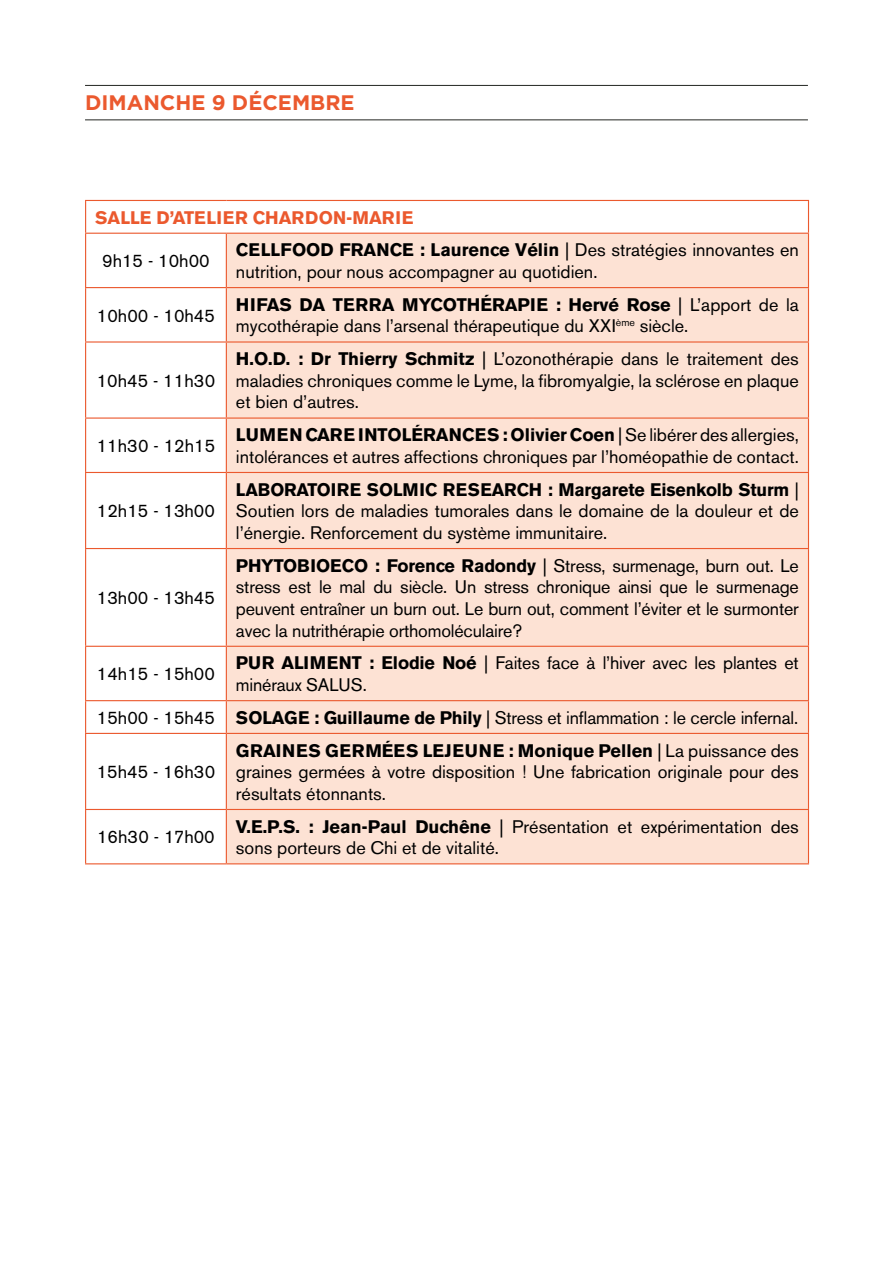
<style>
.page{position:relative;width:893px;height:1263px;background:#fff}
.page>*{position:absolute;margin:0;border:0;box-sizing:border-box;transform-origin:0 0}
.t1{font:700 21px "Gotham";color:#eb592e}
.t2{font:18px/21.6px "Akzidenz Grotesk BE";color:#000}
.t3{font:700 18px "Akzidenz Grotesk BE";color:#eb592e}
.s1{font-weight:700}
</style>
<div class="page">
<hr style="left:85px;top:85px;width:723px;height:1px;background:#232622">
<hr style="left:85px;top:119px;width:723px;height:1px;background:#232622">
<svg style="left:86px;top:201px;width:722px;height:662px"></svg>
<div style="left:227px;top:234px;width:581px;height:629px;background:#fde2d4"></div>
<hr style="left:226px;top:287px;width:583px;height:1px;background:#eb592e">
<hr style="left:226px;top:341px;width:583px;height:2px;background:#eb592e">
<hr style="left:226px;top:417px;width:583px;height:2px;background:#eb592e">
<hr style="left:226px;top:472px;width:583px;height:1px;background:#eb592e">
<hr style="left:226px;top:548px;width:583px;height:1px;background:#eb592e">
<hr style="left:226px;top:646px;width:583px;height:1px;background:#eb592e">
<hr style="left:226px;top:700px;width:583px;height:1px;background:#eb592e">
<hr style="left:226px;top:733px;width:583px;height:1px;background:#eb592e">
<hr style="left:226px;top:809px;width:583px;height:1px;background:#eb592e">
<hr style="left:226px;top:863px;width:583px;height:1px;background:#eb592e">
<hr style="left:85px;top:200px;width:141px;height:1px;background:#eb592e">
<hr style="left:85px;top:201px;width:1px;height:32px;background:#eb592e">
<hr style="left:226px;top:200px;width:583px;height:1px;background:#eb592e">
<hr style="left:808px;top:201px;width:1px;height:32px;background:#eb592e">
<hr style="left:85px;top:233px;width:141px;height:1px;background:#eb592e">
<hr style="left:85px;top:234px;width:1px;height:53px;background:#eb592e">
<hr style="left:226px;top:233px;width:583px;height:1px;background:#eb592e">
<hr style="left:226px;top:234px;width:1px;height:53px;background:#eb592e">
<hr style="left:808px;top:234px;width:1px;height:53px;background:#eb592e">
<hr style="left:808px;top:288px;width:1px;height:53px;background:#eb592e">
<hr style="left:808px;top:343px;width:1px;height:74px;background:#eb592e">
<hr style="left:808px;top:419px;width:1px;height:53px;background:#eb592e">
<hr style="left:808px;top:473px;width:1px;height:75px;background:#eb592e">
<hr style="left:226px;top:549px;width:1px;height:97px;background:#eb592e">
<hr style="left:808px;top:549px;width:1px;height:97px;background:#eb592e">
<hr style="left:226px;top:647px;width:1px;height:53px;background:#eb592e">
<hr style="left:808px;top:647px;width:1px;height:53px;background:#eb592e">
<hr style="left:808px;top:701px;width:1px;height:32px;background:#eb592e">
<hr style="left:808px;top:734px;width:1px;height:75px;background:#eb592e">
<hr style="left:808px;top:810px;width:1px;height:53px;background:#eb592e">
<hr style="left:85px;top:287px;width:141px;height:1px;background:#eb592e">
<hr style="left:85px;top:288px;width:1px;height:53px;background:#eb592e">
<hr style="left:226px;top:288px;width:1px;height:53px;background:#eb592e">
<hr style="left:85px;top:341px;width:141px;height:2px;background:#eb592e">
<hr style="left:85px;top:343px;width:1px;height:74px;background:#eb592e">
<hr style="left:226px;top:343px;width:1px;height:74px;background:#eb592e">
<hr style="left:85px;top:417px;width:141px;height:2px;background:#eb592e">
<hr style="left:85px;top:419px;width:1px;height:53px;background:#eb592e">
<hr style="left:226px;top:419px;width:1px;height:53px;background:#eb592e">
<hr style="left:85px;top:472px;width:141px;height:1px;background:#eb592e">
<hr style="left:85px;top:473px;width:1px;height:75px;background:#eb592e">
<hr style="left:226px;top:473px;width:1px;height:75px;background:#eb592e">
<hr style="left:85px;top:548px;width:141px;height:1px;background:#eb592e">
<hr style="left:85px;top:549px;width:1px;height:97px;background:#eb592e">
<hr style="left:85px;top:646px;width:141px;height:1px;background:#eb592e">
<hr style="left:85px;top:647px;width:1px;height:53px;background:#eb592e">
<hr style="left:85px;top:700px;width:141px;height:1px;background:#eb592e">
<hr style="left:85px;top:701px;width:1px;height:32px;background:#eb592e">
<hr style="left:226px;top:701px;width:1px;height:32px;background:#eb592e">
<hr style="left:85px;top:733px;width:141px;height:1px;background:#eb592e">
<hr style="left:85px;top:734px;width:1px;height:75px;background:#eb592e">
<hr style="left:226px;top:734px;width:1px;height:75px;background:#eb592e">
<hr style="left:85px;top:809px;width:141px;height:1px;background:#eb592e">
<hr style="left:85px;top:810px;width:1px;height:53px;background:#eb592e">
<hr style="left:226px;top:810px;width:1px;height:53px;background:#eb592e">
<hr style="left:85px;top:863px;width:141px;height:1px;background:#eb592e">
<p class="t1" style="left:85px;top:90px;width:271px">DIMANCHE 9 DÉCEMBRE</p>
<p class="t3" style="left:95px;top:207px;width:320px">SALLE D’ATELIER CHARDON-MARIE</p>
<p class="t2" style="left:102px;top:250px;width:109px">9h15 - 10h00</p>
<p class="t2" style="left:236px;top:239px;width:564px"><span class="s1">CELLFOOD FRANCE : Laurence Vélin</span> | Des stratégies innovantes en nutrition, pour nous accompagner au quotidien.</p>
<p class="t2" style="left:97px;top:304px;width:120px">10h00 - 10h45</p>
<p class="t2" style="left:236px;top:294px;width:564px"><span class="s1">HIFAS DA TERRA MYCOTHÉRAPIE : Hervé Rose</span> | L’apport de la mycothérapie dans l’arsenal thérapeutique du XXI<sup>ème</sup> siècle.</p>
<p class="t2" style="left:97px;top:370px;width:120px">10h45 - 11h30</p>
<p class="t2" style="left:97px;top:435px;width:120px">11h30 - 12h15</p>
<p class="t2" style="left:97px;top:500px;width:120px">12h15 - 13h00</p>
<p class="t2" style="left:97px;top:587px;width:120px">13h00 - 13h45</p>
<p class="t2" style="left:236px;top:348px;width:564px;text-align:justify"><span class="s1">H.O.D. : Dr Thierry Schmitz</span> | L’ozonothérapie dans le traitement des maladies chroniques comme le Lyme, la fibromyalgie, la sclérose en plaque et bien d’autres.</p>
<p class="t2" style="left:236px;top:424px;width:564px"><span class="s1">LUMEN CARE INTOLÉRANCES : Olivier Coen</span> | Se libérer des allergies, intolérances et autres affections chroniques par l’homéopathie de contact.</p>
<p class="t2" style="left:236px;top:479px;width:564px;text-align:justify"><span class="s1">LABORATOIRE SOLMIC RESEARCH : Margarete Eisenkolb Sturm</span> | Soutien lors de maladies tumorales dans le domaine de la douleur et de l’énergie. Renforcement du système immunitaire.</p>
<p class="t2" style="left:236px;top:555px;width:564px;text-align:justify"><span class="s1">PHYTOBIOECO : Forence Radondy</span> | Stress, surmenage, burn out. Le stress est le mal du siècle. Un stress chronique ainsi que le surmenage peuvent entraîner un burn out. Le burn out, comment l’éviter et le surmonter avec la nutrithérapie orthomoléculaire?</p>
<p class="t2" style="left:97px;top:663px;width:120px">14h15 - 15h00</p>
<p class="t2" style="left:236px;top:652px;width:564px"><span class="s1">PUR ALIMENT : Elodie Noé</span> | Faites face à l’hiver avec les plantes et minéraux SALUS.</p>
<p class="t2" style="left:97px;top:707px;width:120px">15h00 - 15h45</p>
<p class="t2" style="left:236px;top:707px;width:564px"><span class="s1">SOLAGE : Guillaume de Phily</span> | Stress et inflammation : le cercle infernal.</p>
<p class="t2" style="left:97px;top:761px;width:120px">15h45 - 16h30</p>
<p class="t2" style="left:236px;top:739px;width:564px;text-align:justify"><span class="s1">GRAINES GERMÉES LEJEUNE : Monique Pellen</span> | La puissance des graines germées à votre disposition ! Une fabrication originale pour des résultats étonnants.</p>
<p class="t2" style="left:97px;top:826px;width:119px">16h30 - 17h00</p>
<p class="t2" style="left:236px;top:815px;width:564px"><span class="s1">V.E.P.S. : Jean-Paul Duchêne</span> | Présentation et expérimentation des sons porteurs de Chi et de vitalité.</p>
</div>
